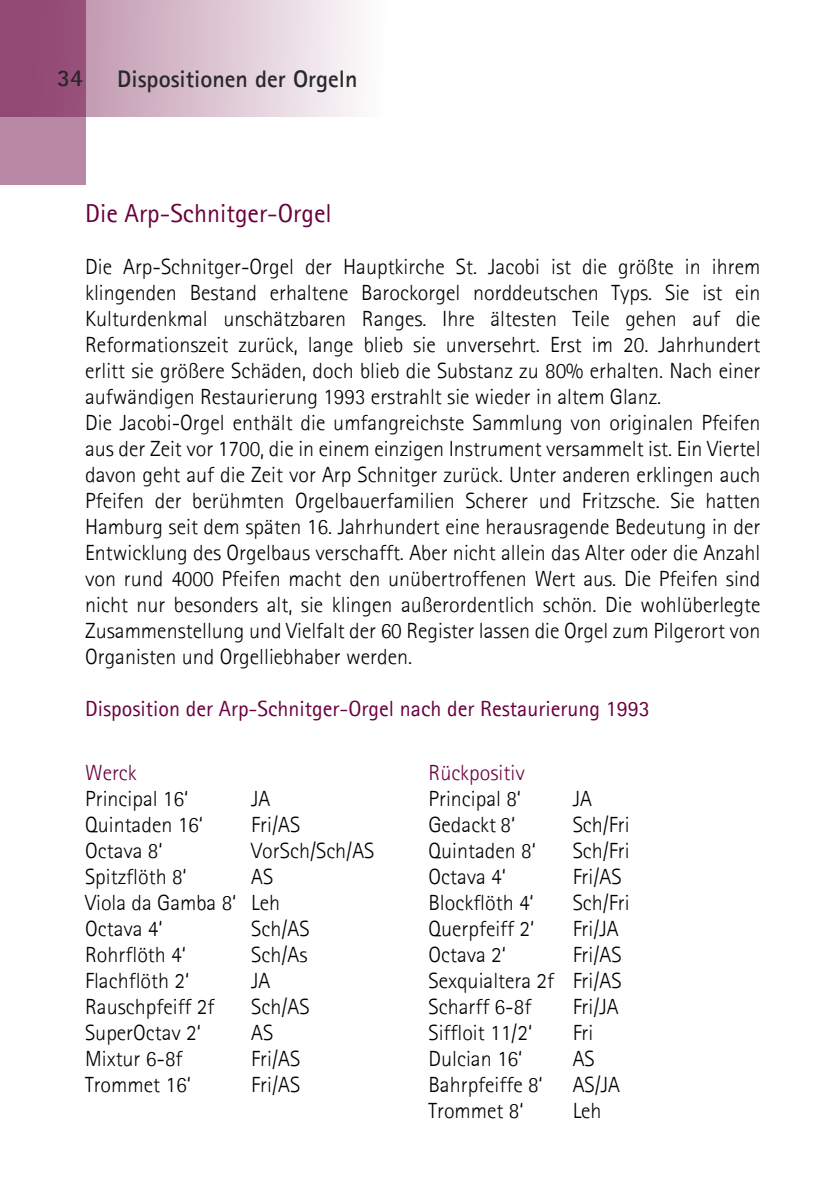
<style>
.page{position:relative;width:840px;height:1191px;background:#fff}
.page>*{position:absolute;margin:0;border:0;box-sizing:border-box;transform-origin:0 0}
.t1{font:26px "Agfa Rotis Sans Serif";color:#68013d}
.t2{font:700 24px "Agfa Rotis Sans Serif";color:#292829}
.t3{font:300 22px/26px "Agfa Rotis Sans Serif";color:#000}
.t4{font:22px "Agfa Rotis Sans Serif";color:#68013d}
.t5{font:300 22px "Agfa Rotis Sans Serif";color:#68013d}
</style>
<div class="page">
<svg style="left:85px;top:0;width:274px;height:116px;background:#ddc7d4"></svg>
<svg style="left:0;top:0;width:85px;height:184px;background:#a16186"></svg>
<p class="t2" style="left:57px;top:62px;width:27px">34</p>
<p class="t2" style="left:117px;top:64px;width:241px">Dispositionen der Orgeln</p>
<p class="t1" style="left:85px;top:198px;width:248px">Die Arp-Schnitger-Orgel</p>
<p class="t3" style="left:85px;top:253px;width:676px">Die Arp-Schnitger-Orgel der Hauptkirche St. Jacobi ist die größte in ihrem klingenden Bestand erhaltene Barockorgel norddeutschen Typs. Sie ist ein Kulturdenkmal unschätzbaren Ranges. Ihre ältesten Teile gehen auf die Reformationszeit zurück, lange blieb sie unversehrt. Erst im 20. Jahrhundert erlitt sie größere Schäden, doch blieb die Substanz zu 80% erhalten. Nach einer aufwändigen Restaurierung 1993 erstrahlt sie wieder in altem Glanz.<br>Die Jacobi-Orgel enthält die umfangreichste Sammlung von originalen Pfeifen aus der Zeit vor 1700, die in einem einzigen Instrument versammelt ist. Ein Viertel davon geht auf die Zeit vor Arp Schnitger zurück. Unter anderen erklingen auch Pfeifen der berühmten Orgelbauerfamilien Scherer und Fritzsche. Sie hatten Hamburg seit dem späten 16. Jahrhundert eine herausragende Bedeutung in der Entwicklung des Orgelbaus verschafft. Aber nicht allein das Alter oder die Anzahl von rund 4000 Pfeifen macht den unübertroffenen Wert aus. Die Pfeifen sind nicht nur besonders alt, sie klingen außerordentlich schön. Die wohlüberlegte Zusammenstellung und Vielfalt der 60 Register lassen die Orgel zum Pilgerort von Organisten und Orgelliebhaber werden.</p>
<p class="t4" style="left:85px;top:696px;width:566px">Disposition der Arp-Schnitger-Orgel nach der Restaurierung 1993</p>
<p class="t5" style="left:85px;top:759px;width:53px">Werck</p>
<p class="t3" style="left:85px;top:785px;width:105px">Principal 16‘</p>
<p class="t3" style="left:251px;top:785px;width:21px">JA</p>
<p class="t3" style="left:85px;top:811px;width:119px">Quintaden 16‘</p>
<p class="t3" style="left:251px;top:811px;width:50px">Fri/AS</p>
<p class="t3" style="left:85px;top:837px;width:79px">Octava 8‘</p>
<p class="t3" style="left:251px;top:837px;width:125px">VorSch/Sch/AS</p>
<p class="t3" style="left:85px;top:863px;width:103px">Spitzflöth 8‘</p>
<p class="t3" style="left:85px;top:863px;width:196px;text-indent:166px">AS<br>Viola da Gamba 8‘ Leh<br>Octava 4‘</p>
<p class="t3" style="left:251px;top:915px;width:60px">Sch/AS</p>
<p class="t3" style="left:85px;top:941px;width:102px">Rohrflöth 4‘</p>
<p class="t3" style="left:251px;top:941px;width:58px">Sch/As</p>
<p class="t3" style="left:85px;top:967px;width:105px">Flachflöth 2‘</p>
<p class="t3" style="left:251px;top:967px;width:21px">JA</p>
<p class="t3" style="left:85px;top:993px;width:131px">Rauschpfeiff 2f</p>
<p class="t3" style="left:251px;top:993px;width:60px">Sch/AS</p>
<p class="t3" style="left:85px;top:1019px;width:117px">SuperOctav 2‘</p>
<p class="t3" style="left:251px;top:1019px;width:24px">AS</p>
<p class="t3" style="left:85px;top:1045px;width:99px">Mixtur 6-8f</p>
<p class="t3" style="left:251px;top:1045px;width:50px">Fri/AS</p>
<p class="t3" style="left:85px;top:1071px;width:107px">Trommet 16‘</p>
<p class="t3" style="left:251px;top:1071px;width:50px">Fri/AS</p>
<p class="t5" style="left:428px;top:759px;width:98px">Rückpositiv</p>
<p class="t3" style="left:428px;top:785px;width:94px">Principal 8‘</p>
<p class="t3" style="left:572px;top:785px;width:21px">JA</p>
<p class="t3" style="left:428px;top:811px;width:88px">Gedackt 8‘</p>
<p class="t3" style="left:572px;top:811px;width:59px">Sch/Fri</p>
<p class="t3" style="left:428px;top:837px;width:109px">Quintaden 8‘</p>
<p class="t3" style="left:572px;top:837px;width:59px">Sch/Fri</p>
<p class="t3" style="left:428px;top:863px;width:79px">Octava 4‘</p>
<p class="t3" style="left:572px;top:863px;width:50px">Fri/AS</p>
<p class="t3" style="left:428px;top:889px;width:107px">Blockflöth 4‘</p>
<p class="t3" style="left:572px;top:889px;width:59px">Sch/Fri</p>
<p class="t3" style="left:428px;top:915px;width:107px">Querpfeiff 2‘</p>
<p class="t3" style="left:572px;top:915px;width:48px">Fri/JA</p>
<p class="t3" style="left:428px;top:941px;width:79px">Octava 2‘</p>
<p class="t3" style="left:428px;top:941px;width:194px;text-align:justify;text-indent:144px">Fri/AS Sexquialtera 2f Fri/AS Scharff 6-8f</p>
<p class="t3" style="left:572px;top:993px;width:48px">Fri/JA</p>
<p class="t3" style="left:428px;top:1019px;width:105px">Siffloit 11/2‘</p>
<p class="t3" style="left:572px;top:1019px;width:22px">Fri</p>
<p class="t3" style="left:428px;top:1045px;width:95px">Dulcian 16‘</p>
<p class="t3" style="left:572px;top:1045px;width:23px">AS</p>
<p class="t3" style="left:428px;top:1071px;width:116px">Bahrpfeiffe 8‘</p>
<p class="t3" style="left:572px;top:1071px;width:49px">AS/JA</p>
<p class="t3" style="left:428px;top:1097px;width:96px">Trommet 8‘</p>
<p class="t3" style="left:572px;top:1097px;width:30px">Leh</p>
</div>
